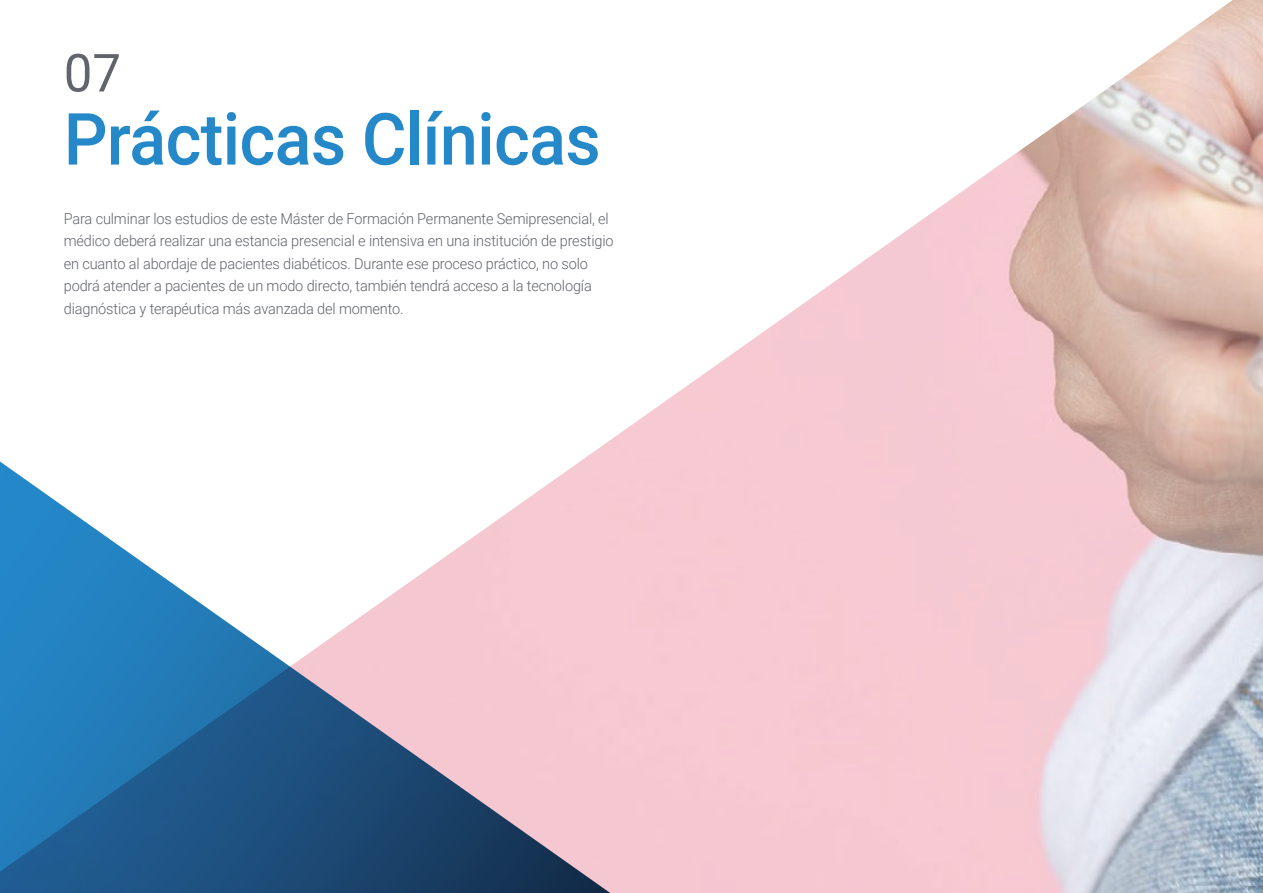
<style>
.page{position:relative;width:1263px;height:893px;background:#fff}
.page>*{position:absolute;margin:0;border:0;box-sizing:border-box;transform-origin:0 0}
.t1{font:500 72px "Roboto";letter-spacing:-.01em;color:#2488c9;scale:.95 1}
.t2{font:52.5px "Roboto";color:#61646a}
.t3{font:300 15px/22.5px "Roboto";letter-spacing:-.01em;color:#61646a}
</style>
<div class="page">
<img style="left:602px;top:0;width:661px;height:893px">
<svg style="left:0;top:446px;width:640px;height:447px"></svg>
<h2 class="t2" style="left:64px;top:36px;width:59px">07</h2>
<h1 class="t1" style="left:64px;top:89px;width:567px">Prácticas Clínicas</h1>
<p class="t3" style="left:64px;top:207px;width:551px">Para culminar los estudios de este Máster de Formación Permanente Semipresencial, el médico deberá realizar una estancia presencial e intensiva en una institución de prestigio en cuanto al abordaje de pacientes diabéticos. Durante ese proceso práctico, no solo podrá atender a pacientes de un modo directo, también tendrá acceso a la tecnología diagnóstica y terapéutica más avanzada del momento.</p>
</div>
